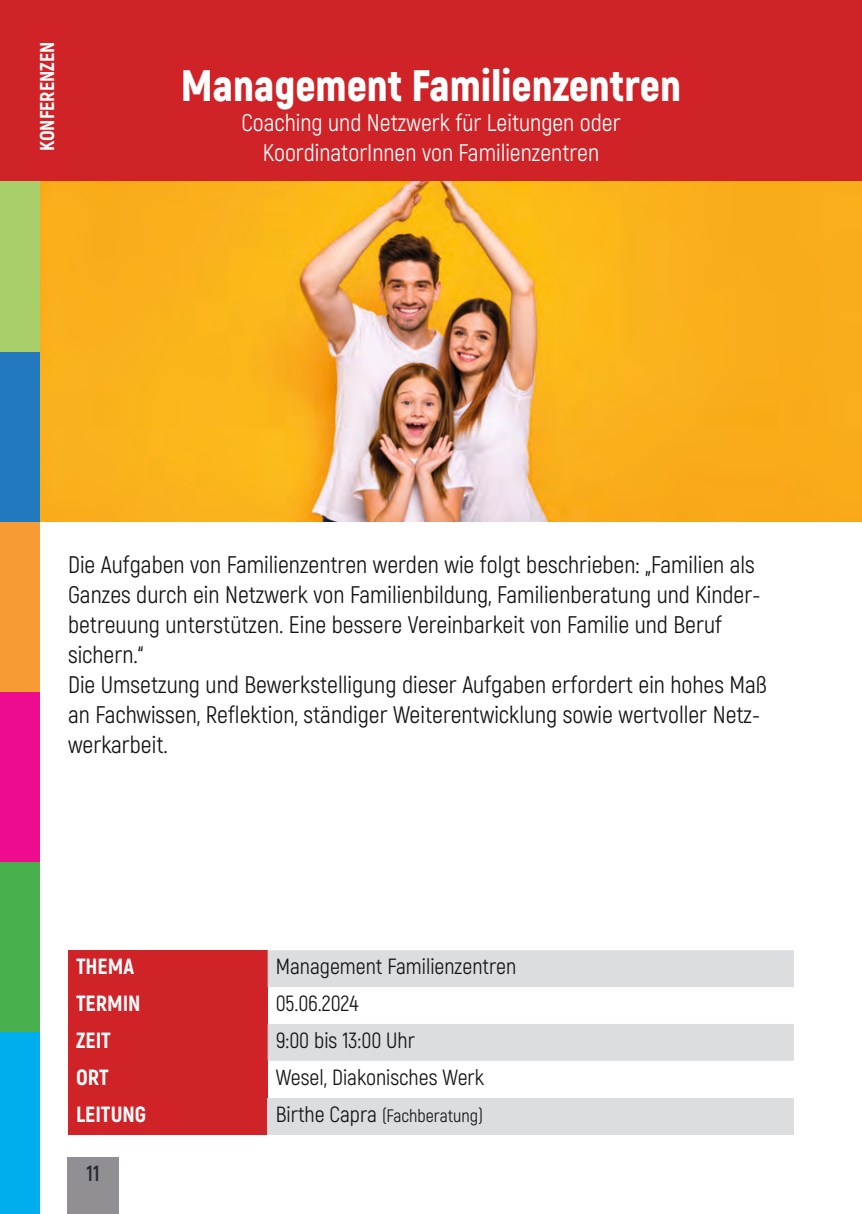
<style>
.page{position:relative;width:862px;height:1214px;background:#fff}
.page>*{position:absolute;margin:0;border:0;box-sizing:border-box;transform-origin:0 0}
.t1{font:900 44px "Akrobat";color:#fff}
.t2{font:24px/30px "Akrobat";color:#141416}
.t3{font:24px/30px "Akrobat";color:#fff;text-align:center}
.t4{font:22px "Akrobat";color:#141416}
.t5{font:800 22px "Akrobat";color:#fff}
.t6{font:700 22px "Akrobat";color:#272a30}
.t7{font:800 20px "Akrobat";color:#fff}
.t8{font:18px "Akrobat";color:#141416}
.s1{font-size:22px}
</style>
<div class="page">
<div style="left:67px;top:1157px;width:52px;height:56px;background:#918f94"></div>
<div style="left:0;top:0;width:862px;height:181px;background:#cf2328"></div>
<div style="left:0;top:522px;width:40px;height:170px;background:#f79c34"></div>
<div style="left:0;top:351px;width:40px;height:171px;background:#2379be"></div>
<div style="left:0;top:692px;width:40px;height:170px;background:#ed0c8d"></div>
<div style="left:0;top:862px;width:40px;height:170px;background:#49b04e"></div>
<div style="left:0;top:181px;width:40px;height:170px;background:#a8cf6a"></div>
<div style="left:0;top:1032px;width:40px;height:181px;background:#00aeed"></div>
<div style="left:68px;top:950px;width:200px;height:184px;background:#cf2328"></div>
<svg style="left:268px;top:950px;width:526px;height:110px;fill:#dcdddf"></svg>
<div style="left:268px;top:1097px;width:526px;height:37px;background:#dcdddf"></div>
<img style="left:40px;top:181px;width:821px;height:341px">
<p class="t7" style="left:35px;top:151px;width:111px;rotate:-90deg">KONFERENZEN</p>
<h1 class="t1" style="left:181px;top:59px;width:502px">Management Familienzentren</h1>
<p class="t3" style="left:241px;top:108px;width:381px">Coaching und Netzwerk für Leitungen oder<br>KoordinatorInnen von Familienzentren</p>
<p class="t2" style="left:68px;top:550px;width:700px">Die Aufgaben von Familienzentren werden wie folgt beschrieben: „Familien als Ganzes durch ein Netzwerk von Familienbildung, Familienberatung und Kinder&shy;betreuung unterstützen. Eine bessere Vereinbarkeit von Familie und Beruf sichern.“<br>Die Umsetzung und Bewerkstelligung dieser Aufgaben erfordert ein hohes Maß an Fachwissen, Reflektion, ständiger Weiterentwicklung sowie wertvoller Netz&shy;werkarbeit.</p>
<p class="t5" style="left:76px;top:953px;width:60px">THEMA</p>
<p class="t4" style="left:276px;top:953px;width:242px">Management Familienzentren</p>
<p class="t5" style="left:76px;top:990px;width:66px">TERMIN</p>
<p class="t4" style="left:276px;top:990px;width:84px">05.06.2024</p>
<p class="t5" style="left:76px;top:1027px;width:36px">ZEIT</p>
<p class="t4" style="left:276px;top:1027px;width:141px">9:00 bis 13:00 Uhr</p>
<p class="t5" style="left:76px;top:1063px;width:34px">ORT</p>
<p class="t4" style="left:276px;top:1063px;width:210px">Wesel, Diakonisches Werk</p>
<p class="t5" style="left:76px;top:1100px;width:72px">LEITUNG</p>
<p class="t8" style="left:276px;top:1104px;width:209px"><span class="s1">Birthe Capra</span> (Fachberatung)</p>
<p class="t6" style="left:87px;top:1160px;width:15px">11</p>
</div>
